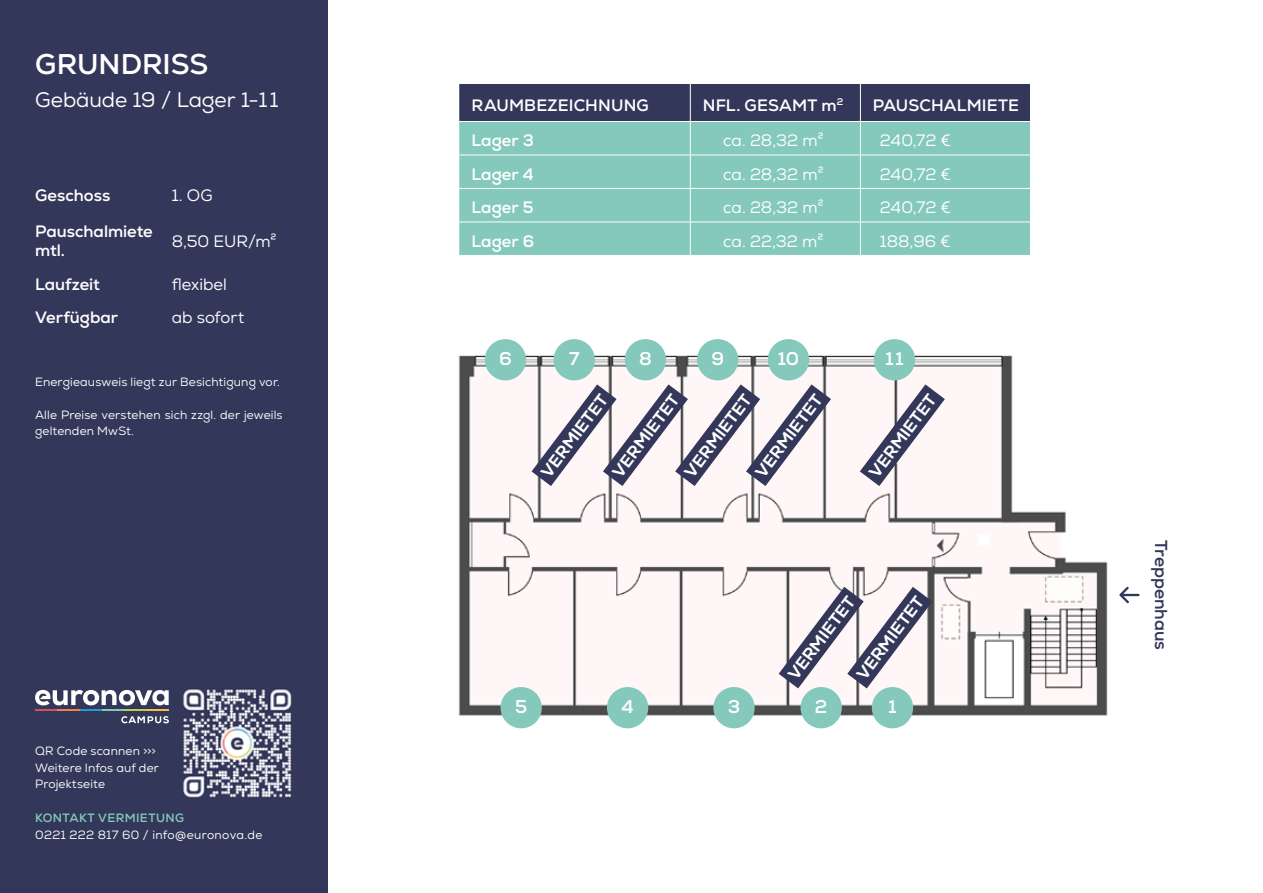
<style>
.page{position:relative;width:1263px;height:893px;background:#fff}
.page>*{position:absolute;margin:0;border:0;box-sizing:border-box;transform-origin:0 0}
.t1{font:700 28.5px "Nexa";color:#fff}
.t2{font:21px "Nexa";letter-spacing:-.005em;color:#fff}
.t3{font:700 18.45px "Nexa";color:#fff}
.t4{font:700 17.4px "Nexa";color:#333759}
.t5{font:800 16.95px "Nexa";color:#fff}
.t6{font:700 16.5px/19.5px "Nexa";color:#fff}
.t7{font:16.5px "Nexa";letter-spacing:-.005em;color:#fff}
.t8{font:12px/16.5px "Nexa";letter-spacing:.015em;color:#fff}
.t9{font:700 12px "Nexa";letter-spacing:.035em;color:#84c9bc}
</style>
<div class="page">
<div style="left:0;top:0;width:327px;height:893px;background:#333759"></div>
<img style="left:183px;top:689px;width:109px;height:109px">
<hr style="left:36px;top:709px;width:22px;height:2px;background:#d35061">
<hr style="left:58px;top:709px;width:22px;height:2px;background:#f08046">
<hr style="left:80px;top:709px;width:22px;height:2px;background:#239ad7">
<hr style="left:102px;top:709px;width:22px;height:2px;background:#84c9bc">
<hr style="left:124px;top:709px;width:23px;height:2px;background:#b8d052">
<hr style="left:147px;top:709px;width:22px;height:2px;background:#fbbc43">
<svg style="left:35px;top:690px;width:134px;height:15px"></svg>
<svg style="left:121px;top:716px;width:48px;height:7px"></svg>
<div style="left:459px;top:84px;width:571px;height:37px;background:#333759"></div>
<div style="left:459px;top:122px;width:571px;height:133px;background:#84c9bc"></div>
<hr style="left:459px;top:155px;width:231px;height:1px;background:#fff">
<hr style="left:690px;top:155px;width:170px;height:1px;background:#fff">
<hr style="left:860px;top:155px;width:171px;height:1px;background:#fff">
<hr style="left:459px;top:188px;width:231px;height:1px;background:#fff">
<hr style="left:690px;top:188px;width:170px;height:1px;background:#fff">
<hr style="left:860px;top:188px;width:171px;height:1px;background:#fff">
<hr style="left:459px;top:222px;width:231px;height:1px;background:#fff">
<hr style="left:690px;top:222px;width:170px;height:1px;background:#fff">
<hr style="left:860px;top:222px;width:171px;height:1px;background:#fff">
<hr style="left:690px;top:84px;width:1px;height:37px;background:#fff">
<hr style="left:860px;top:84px;width:1px;height:37px;background:#fff">
<hr style="left:690px;top:122px;width:1px;height:33px;background:#fff">
<hr style="left:860px;top:122px;width:1px;height:33px;background:#fff">
<hr style="left:690px;top:155px;width:1px;height:33px;background:#fff">
<hr style="left:860px;top:155px;width:1px;height:33px;background:#fff">
<hr style="left:690px;top:189px;width:1px;height:33px;background:#fff">
<hr style="left:860px;top:189px;width:1px;height:33px;background:#fff">
<hr style="left:690px;top:222px;width:1px;height:33px;background:#fff">
<hr style="left:860px;top:222px;width:1px;height:33px;background:#fff">
<img style="left:458px;top:346px;width:670px;height:376px">
<div style="left:978px;top:535px;width:11px;height:9px;background:#fff"></div>
<svg style="left:1119px;top:587px;width:20px;height:16px"></svg>
<div style="left:554px;top:339px;width:41px;height:41px;background:#84c9bc;border-radius:50%"></div>
<div style="left:485px;top:339px;width:41px;height:41px;background:#84c9bc;border-radius:50%"></div>
<div style="left:500px;top:687px;width:42px;height:41px;background:#84c9bc;border-radius:50%"></div>
<div style="left:607px;top:687px;width:41px;height:41px;background:#84c9bc;border-radius:50%"></div>
<div style="left:713px;top:687px;width:42px;height:41px;background:#84c9bc;border-radius:50%"></div>
<div style="left:800px;top:687px;width:42px;height:41px;background:#84c9bc;border-radius:50%"></div>
<div style="left:872px;top:687px;width:41px;height:41px;background:#84c9bc;border-radius:50%"></div>
<div style="left:625px;top:339px;width:41px;height:41px;background:#84c9bc;border-radius:50%"></div>
<div style="left:697px;top:339px;width:41px;height:41px;background:#84c9bc;border-radius:50%"></div>
<div style="left:768px;top:339px;width:41px;height:41px;background:#84c9bc;border-radius:50%"></div>
<div style="left:874px;top:339px;width:41px;height:41px;background:#84c9bc;border-radius:50%"></div>
<svg style="left:860px;top:384px;width:85px;height:102px"></svg>
<svg style="left:779px;top:587px;width:153px;height:101px"></svg>
<svg style="left:531px;top:384px;width:300px;height:102px"></svg>
<h1 class="t1" style="left:35px;top:46px;width:175px">GRUNDRISS</h1>
<h2 class="t2" style="left:35px;top:87px;width:245px">Gebäude 19 / Lager 1-11</h2>
<h3 class="t6" style="left:35px;top:186px;width:77px">Geschoss</h3>
<h3 class="t7" style="left:172px;top:186px;width:42px">1. OG</h3>
<h3 class="t6" style="left:35px;top:221px;width:119px">Pauschalmiete mtl.</h3>
<h3 class="t7" style="left:172px;top:231px;width:106px">8,50 EUR/m²</h3>
<h3 class="t6" style="left:35px;top:274px;width:66px">Laufzeit</h3>
<h3 class="t7" style="left:172px;top:274px;width:57px">flexibel</h3>
<h3 class="t6" style="left:35px;top:308px;width:85px">Verfügbar</h3>
<h3 class="t7" style="left:172px;top:307px;width:74px">ab sofort</h3>
<p class="t8" style="left:35px;top:374px;width:246px">Energieausweis liegt zur Besichtigung vor.</p>
<p class="t8" style="left:35px;top:407px;width:249px">Alle Preise verstehen sich zzgl. der jeweils geltenden MwSt.</p>
<p class="t8" style="left:35px;top:743px;width:125px">QR Code scannen &gt;&gt;&gt;<br>Weitere Infos auf der<br>Projektseite</p>
<p class="t9" style="left:35px;top:811px;width:150px">KONTAKT VERMIETUNG</p>
<p class="t8" style="left:35px;top:827px;width:229px">0221 222 817 60 / info@euronova.de</p>
<h3 class="t6" style="left:472px;top:96px;width:179px">RAUMBEZEICHNUNG</h3>
<h3 class="t6" style="left:703px;top:96px;width:142px">NFL. GESAMT m<sup>2</sup></h3>
<h3 class="t6" style="left:873px;top:96px;width:148px">PAUSCHALMIETE</h3>
<h3 class="t6" style="left:471px;top:131px;width:64px">Lager 3</h3>
<h3 class="t7" style="left:723px;top:131px;width:102px">ca. 28,32 m²</h3>
<h3 class="t7" style="left:880px;top:131px;width:73px">240,72 €</h3>
<h3 class="t6" style="left:471px;top:165px;width:64px">Lager 4</h3>
<h3 class="t7" style="left:723px;top:164px;width:102px">ca. 28,32 m²</h3>
<h3 class="t7" style="left:880px;top:164px;width:73px">240,72 €</h3>
<h3 class="t6" style="left:471px;top:198px;width:64px">Lager 5</h3>
<h3 class="t7" style="left:723px;top:198px;width:102px">ca. 28,32 m²</h3>
<h3 class="t7" style="left:880px;top:198px;width:73px">240,72 €</h3>
<h3 class="t6" style="left:471px;top:232px;width:64px">Lager 6</h3>
<h3 class="t7" style="left:723px;top:231px;width:102px">ca. 22,32 m²</h3>
<h3 class="t7" style="left:880px;top:231px;width:72px">188,96 €</h3>
<h3 class="t3" style="left:639px;top:347px;width:14px">8</h3>
<h3 class="t3" style="left:711px;top:347px;width:14px">9</h3>
<h3 class="t3" style="left:778px;top:347px;width:22px">10</h3>
<h3 class="t3" style="left:886px;top:347px;width:19px">11</h3>
<h3 class="t5" style="left:607px;top:469px;width:101px;rotate:-53deg">VERMIETET</h3>
<h3 class="t5" style="left:864px;top:469px;width:101px;rotate:-53deg">VERMIETET</h3>
<h3 class="t3" style="left:499px;top:347px;width:14px">6</h3>
<h3 class="t3" style="left:569px;top:347px;width:12px">7</h3>
<h3 class="t5" style="left:536px;top:469px;width:101px;rotate:-53deg">VERMIETET</h3>
<h3 class="t5" style="left:680px;top:469px;width:101px;rotate:-53deg">VERMIETET</h3>
<h3 class="t5" style="left:750px;top:469px;width:101px;rotate:-53deg">VERMIETET</h3>
<h3 class="t5" style="left:783px;top:671px;width:101px;rotate:-53deg">VERMIETET</h3>
<h3 class="t5" style="left:852px;top:671px;width:101px;rotate:-53deg">VERMIETET</h3>
<h3 class="t3" style="left:515px;top:695px;width:14px">5</h3>
<h3 class="t3" style="left:621px;top:695px;width:14px">4</h3>
<h3 class="t3" style="left:728px;top:695px;width:14px">3</h3>
<h3 class="t3" style="left:815px;top:695px;width:14px">2</h3>
<h3 class="t3" style="left:888px;top:695px;width:10px">1</h3>
<h3 class="t4" style="left:1172px;top:540px;width:111px;rotate:90deg">Treppenhaus</h3>
</div>
